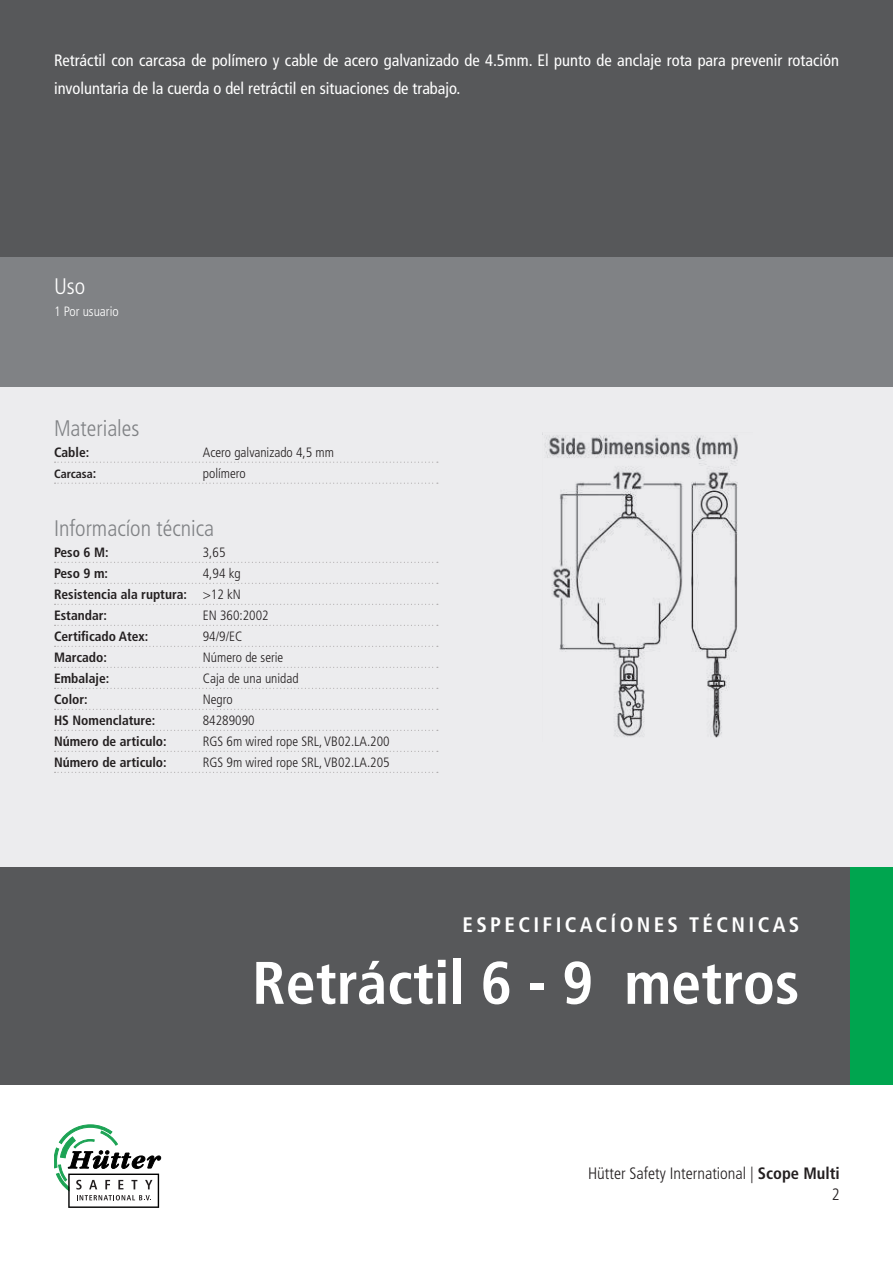
<style>
.page{position:relative;width:893px;height:1263px;background:#fff}
.page>*{position:absolute;margin:0;border:0;box-sizing:border-box;transform-origin:0 0}
.TITEL_-_GRIJZE_BALK{font:700 condensed 60px "Frutiger LT Std";color:#fff}
.KOP_-_GRIJS{font:300 condensed 22.5px "Frutiger LT Std";color:#808285}
.KOP_-_WIT{font:300 condensed 22.5px "Frutiger LT Std";color:#fff}
.t1{font:700 condensed 21px "Frutiger LT Std";letter-spacing:.16em;color:#fff}
.INTROTEKST_-_WIT{font:condensed 16.5px/27.6px "Frutiger LT Std";color:#fff}
.t2{font:300 condensed 16.5px "Frutiger LT Std";color:#231f20}
.BESCHRIJVING_-_BOLD{font:300 condensed 13.5px "Frutiger LT Std";color:#231f20}
.BESCHRIJVING_-_BOLD-2{font:700 condensed 13.5px "Frutiger LT Std";color:#231f20}
.CONTENT_-_WIT{font:300 condensed 13.5px "Frutiger LT Std";color:#fff}
.BESCHRIJVING_-_BOLD-3{font:700 condensed 12px "Frutiger LT Std";color:#231f20}
.s1{font-size:13.5px}
.s2{font-weight:300}
.s3{font-weight:700}
</style>
<div class="page">
<div style="left:0;top:257px;width:893px;height:610px;background:#ececee"></div>
<svg style="left:54px;top:1125px;width:107px;height:83px"></svg>
<div style="left:0;top:867px;width:893px;height:218px;background:#57585a"></div>
<div style="left:850px;top:867px;width:43px;height:218px;background:#00a54f"></div>
<div style="left:0;top:109px;width:893px;height:278px;background:#808285"></div>
<div style="left:0;top:0;width:893px;height:257px;background:#57585a"></div>
<svg style="left:55px;top:462px;width:383px;height:1px"></svg>
<svg style="left:55px;top:483px;width:383px;height:1px"></svg>
<svg style="left:55px;top:562px;width:383px;height:1px"></svg>
<svg style="left:55px;top:583px;width:383px;height:1px"></svg>
<svg style="left:55px;top:604px;width:383px;height:1px"></svg>
<svg style="left:55px;top:625px;width:383px;height:1px"></svg>
<svg style="left:55px;top:646px;width:383px;height:1px"></svg>
<svg style="left:55px;top:667px;width:383px;height:1px"></svg>
<svg style="left:55px;top:688px;width:383px;height:1px"></svg>
<svg style="left:55px;top:709px;width:383px;height:1px"></svg>
<svg style="left:55px;top:730px;width:383px;height:1px"></svg>
<svg style="left:55px;top:751px;width:383px;height:1px"></svg>
<svg style="left:55px;top:772px;width:383px;height:1px"></svg>
<img style="left:542px;top:433px;width:196px;height:305px">
<p class="INTROTEKST_-_WIT" style="left:54px;top:47px;width:786px">Retráctil con carcasa de polímero y cable de acero galvanizado de 4.5mm. El punto de anclaje rota para prevenir rotación involuntaria de la cuerda o del retráctil en situaciones de trabajo.</p>
<p class="KOP_-_WIT" style="left:54px;top:274px;width:33px">Uso</p>
<p class="CONTENT_-_WIT" style="left:54px;top:304px;width:66px">1 Por usuario</p>
<p class="KOP_-_GRIJS" style="left:54px;top:415px;width:87px">Materiales</p>
<p class="BESCHRIJVING_-_BOLD-2" style="left:54px;top:444px;width:37px">Cable:</p>
<p class="BESCHRIJVING_-_BOLD" style="left:203px;top:444px;width:133px">Acero galvanizado 4,5 mm</p>
<p class="BESCHRIJVING_-_BOLD-3" style="left:54px;top:466px;width:44px">Carcasa<span class="s1">:</span></p>
<p class="BESCHRIJVING_-_BOLD" style="left:203px;top:465px;width:45px">polímero</p>
<p class="KOP_-_GRIJS" style="left:54px;top:515px;width:162px">Informacíon técnica</p>
<p class="BESCHRIJVING_-_BOLD-2" style="left:54px;top:544px;width:56px">Peso 6 M:</p>
<p class="BESCHRIJVING_-_BOLD" style="left:203px;top:544px;width:24px">3,65</p>
<p class="BESCHRIJVING_-_BOLD-2" style="left:54px;top:565px;width:56px">Peso 9 m:</p>
<p class="BESCHRIJVING_-_BOLD" style="left:203px;top:565px;width:39px">4,94 kg</p>
<p class="BESCHRIJVING_-_BOLD-2" style="left:54px;top:586px;width:188px">Resistencia ala ruptura: <span class="s2">&gt;12 kN</span></p>
<p class="BESCHRIJVING_-_BOLD-2" style="left:54px;top:607px;width:55px">Estandar:</p>
<p class="BESCHRIJVING_-_BOLD" style="left:203px;top:607px;width:67px">EN 360:2002</p>
<p class="BESCHRIJVING_-_BOLD-2" style="left:54px;top:628px;width:96px">Certificado Atex:</p>
<p class="BESCHRIJVING_-_BOLD" style="left:203px;top:628px;width:41px">94/9/EC</p>
<p class="BESCHRIJVING_-_BOLD-2" style="left:54px;top:649px;width:54px">Marcado:</p>
<p class="BESCHRIJVING_-_BOLD" style="left:203px;top:649px;width:82px">Número de serie</p>
<p class="BESCHRIJVING_-_BOLD-2" style="left:54px;top:670px;width:57px">Embalaje:</p>
<p class="BESCHRIJVING_-_BOLD" style="left:203px;top:670px;width:97px">Caja de una unidad</p>
<p class="BESCHRIJVING_-_BOLD-2" style="left:54px;top:691px;width:35px">Color:</p>
<p class="BESCHRIJVING_-_BOLD" style="left:203px;top:691px;width:32px">Negro</p>
<p class="BESCHRIJVING_-_BOLD-2" style="left:54px;top:712px;width:103px">HS Nomenclature:</p>
<p class="BESCHRIJVING_-_BOLD" style="left:203px;top:712px;width:53px">84289090</p>
<p class="BESCHRIJVING_-_BOLD-2" style="left:54px;top:733px;width:114px">Número de articulo:</p>
<p class="BESCHRIJVING_-_BOLD" style="left:203px;top:733px;width:188px">RGS 6m wired rope SRL, VB02.LA.200</p>
<p class="BESCHRIJVING_-_BOLD-2" style="left:54px;top:754px;width:114px">Número de articulo:</p>
<p class="BESCHRIJVING_-_BOLD" style="left:203px;top:754px;width:188px">RGS 9m wired rope SRL, VB02.LA.205</p>
<p class="t1" style="left:463px;top:912px;width:338px">ESPECIFICACÍONES TÉCNICAS</p>
<p class="TITEL_-_GRIJZE_BALK" style="left:252px;top:947px;width:549px">Retráctil 6 - 9 metros</p>
<p class="t2" style="left:588px;top:1163px;width:253px">Hütter Safety International | <span class="s3">Scope Multi</span></p>
<p class="t2" style="left:832px;top:1185px;width:9px">2</p>
</div>
